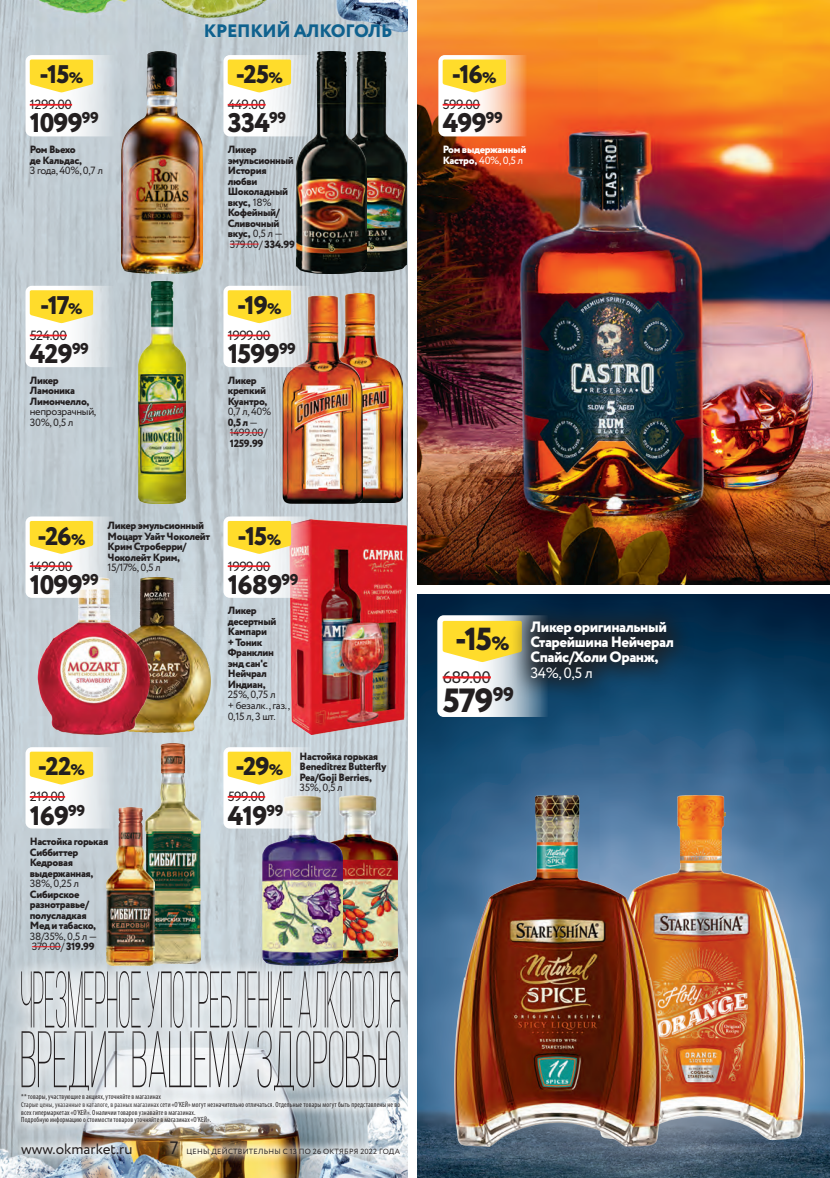
<style>
.page{position:relative;width:830px;height:1178px;background:#fff}
.page>*{position:absolute;margin:0;border:0;box-sizing:border-box;transform-origin:0 0}
.t1{font:800 33.6px "Circe";color:#231f20}
.t2{font:800 31.8px "Circe";color:#231f20}
.t3{font:800 26.85px "Circe";letter-spacing:-.03em;color:#231f20}
.t4{font:800 25.5px "Circe";letter-spacing:-.04em;color:#231f20}
.t5{font:800 18px "Circe";letter-spacing:-.015em;color:#0f618e}
.t6{font:18px "Circe";color:#231f20}
.t7{font:16.65px "Circe";color:#231f20}
.t8{font:800 15px/15px "Circe";letter-spacing:-.03em;color:#fff}
.t9{font:15px "Circe";color:#231f20}
.t10{font:15px "Circe";color:#fff}
.t11{font:13.35px "Circe";letter-spacing:-.03em;color:#231f20}
.t12{font:800 10.5px/10.5px "Circe";letter-spacing:-.03em;color:#231f20}
.t13{font:10.5px/10.5px "Circe";letter-spacing:-.03em;color:#231f20}
.t14{font:800 10.5px/10.5px "Circe";letter-spacing:-.03em;color:#fff}
.t15{font:condensed 7.5px/7.5px "Myriad Pro";letter-spacing:.02em;color:#231f20;scale:.95 1}
.t16{font:7.5px "Circe";letter-spacing:.03em;color:#231f20}
.s1{font-size:15.3px}
.s2{font-weight:400}
.s3{font-weight:800}
.s4{font-size:19.2px}
</style>
<div class="page">
<img style="left:0;top:0;width:408px;height:1178px">
<img style="left:417px;top:594px;width:412px;height:584px">
<img style="left:417px;top:0;width:412px;height:585px">
<img style="left:150px;top:578px;width:60px;height:154px">
<img style="left:37px;top:578px;width:113px;height:157px">
<svg style="left:25px;top:516px;width:98px;height:82px"></svg>
<hr style="left:30px;top:565px;width:42px;height:2px;background:#ee1d23">
<svg style="left:30px;top:521px;width:63px;height:33px;background:#fddf45"></svg>
<img style="left:289px;top:520px;width:117px;height:215px">
<svg style="left:223px;top:516px;width:98px;height:82px"></svg>
<hr style="left:227px;top:565px;width:43px;height:2px;background:#ee1d23">
<svg style="left:227px;top:521px;width:64px;height:33px;background:#fedf47"></svg>
<img style="left:321px;top:294px;width:82px;height:208px">
<img style="left:282px;top:295px;width:80px;height:209px">
<svg style="left:223px;top:286px;width:98px;height:81px"></svg>
<hr style="left:227px;top:335px;width:43px;height:1px;background:#ee1d23">
<svg style="left:227px;top:290px;width:64px;height:33px;background:#fddf47"></svg>
<hr style="left:230px;top:432px;width:33px;height:1px;background:#ee1d23">
<img style="left:366px;top:51px;width:40px;height:220px">
<img style="left:296px;top:51px;width:70px;height:222px">
<svg style="left:223px;top:55px;width:98px;height:81px"></svg>
<hr style="left:227px;top:104px;width:38px;height:2px;background:#ee1d23">
<svg style="left:227px;top:60px;width:64px;height:32px;background:#fedf44"></svg>
<svg style="left:230px;top:244px;width:29px;height:1px"></svg>
<img style="left:659px;top:796px;width:145px;height:343px">
<img style="left:454px;top:796px;width:205px;height:350px">
<svg style="left:437px;top:615px;width:122px;height:102px"></svg>
<hr style="left:442px;top:676px;width:48px;height:2px;background:#ee1d23">
<svg style="left:442px;top:621px;width:66px;height:41px;background:#fedf42"></svg>
<div style="left:508px;top:599px;width:187px;height:102px;background:#231f20;opacity:.8"></div>
<img style="left:122px;top:51px;width:80px;height:222px">
<svg style="left:25px;top:55px;width:98px;height:81px"></svg>
<hr style="left:30px;top:104px;width:42px;height:2px;background:#ee1d23">
<svg style="left:30px;top:60px;width:63px;height:32px;background:#fedf42"></svg>
<img style="left:342px;top:795px;width:55px;height:160px">
<img style="left:262px;top:795px;width:80px;height:160px">
<svg style="left:223px;top:747px;width:98px;height:81px"></svg>
<hr style="left:227px;top:796px;width:38px;height:2px;background:#ee1d23">
<svg style="left:227px;top:752px;width:64px;height:32px;background:#fedf44"></svg>
<svg style="left:438px;top:55px;width:98px;height:81px"></svg>
<hr style="left:442px;top:104px;width:38px;height:2px;background:#ee1d23">
<svg style="left:442px;top:60px;width:63px;height:32px;background:#fede42"></svg>
<img style="left:139px;top:282px;width:46px;height:222px">
<svg style="left:25px;top:286px;width:98px;height:81px"></svg>
<hr style="left:30px;top:335px;width:37px;height:1px;background:#ee1d23">
<svg style="left:30px;top:290px;width:63px;height:33px;background:#fedf45"></svg>
<img style="left:146px;top:743px;width:54px;height:212px">
<img style="left:106px;top:808px;width:48px;height:147px">
<svg style="left:25px;top:747px;width:98px;height:81px"></svg>
<hr style="left:30px;top:796px;width:35px;height:2px;background:#ee1d23">
<svg style="left:30px;top:752px;width:63px;height:32px;background:#fedf41"></svg>
<svg style="left:32px;top:946px;width:29px;height:1px"></svg>
<img style="left:13px;top:1133px;width:128px;height:30px">
<svg style="left:6px;top:1043px;width:402px;height:62px"></svg>
<img style="left:6px;top:955px;width:402px;height:88px">
<svg style="left:21px;top:971px;width:379px;height:119px;background:#c7cbcd"></svg>
<img style="left:177px;top:1138px;width:231px;height:26px">
<svg style="left:161px;top:1133px;width:26px;height:30px"></svg>
<svg style="left:12px;top:1091px;width:396px;height:42px"></svg>
<svg style="left:12px;top:1084px;width:158px;height:26px"></svg>
<h3 class="t5" style="left:204px;top:18px;width:190px">КРЕПКИЙ АЛКОГОЛЬ</h3>
<h3 class="t4" style="left:40px;top:57px;width:45px">-15<span class="s1">%</span></h3>
<h3 class="t4" style="left:235px;top:57px;width:49px">-25<span class="s1">%</span></h3>
<p class="t11" style="left:30px;top:96px;width:44px">1299.00</p>
<p class="t11" style="left:227px;top:96px;width:39px">449.00</p>
<h3 class="t3" style="left:30px;top:105px;width:71px">1099<sup>99</sup></h3>
<h3 class="t3" style="left:227px;top:105px;width:60px">334<sup>99</sup></h3>
<p class="t12" style="left:30px;top:145px;width:54px">Ром Вьехо де Кальдас,</p>
<p class="t13" style="left:30px;top:166px;width:75px">3 года, 40%, 0,7 л</p>
<p class="t12" style="left:227px;top:145px;width:69px">Ликер эмульсионный<br>История любви<br>Шоколадный вкус, <span class="s2">18%<br></span>Кофейный/<br>Сливочный вкус, <span class="s2">0,5 л —<br>379.00/</span> 334.99</p>
<h3 class="t4" style="left:40px;top:288px;width:44px">-17<span class="s1">%</span></h3>
<h3 class="t4" style="left:237px;top:288px;width:46px">-19<span class="s1">%</span></h3>
<p class="t11" style="left:30px;top:326px;width:39px">524.00</p>
<p class="t11" style="left:227px;top:326px;width:44px">1999.00</p>
<h3 class="t3" style="left:30px;top:336px;width:61px">429<sup>99</sup></h3>
<h3 class="t3" style="left:227px;top:336px;width:70px">1599<sup>99</sup></h3>
<p class="t12" style="left:30px;top:375px;width:61px">Ликер<br>Ламоника<br>Лимончелло,</p>
<p class="t13" style="left:30px;top:407px;width:68px">непрозрачный,<br>30%, 0,5 л</p>
<p class="t12" style="left:227px;top:375px;width:41px">Ликер крепкий<br>Куантро,</p>
<p class="t13" style="left:227px;top:407px;width:45px">0,7 л, 40%<br><span class="s3">0,5 л</span> —<br>1499.00/</p>
<p class="t12" style="left:230px;top:438px;width:35px">1259.99</p>
<h3 class="t4" style="left:37px;top:519px;width:50px">-26<span class="s1">%</span></h3>
<p class="t12" style="left:107px;top:521px;width:104px">Ликер эмульсионный<br>Моцарт Уайт Чоколейт<br>Крим Строберри/<br>Чоколейт Крим,</p>
<p class="t13" style="left:107px;top:563px;width:55px">15/17%, 0,5 л</p>
<p class="t11" style="left:30px;top:557px;width:44px">1499.00</p>
<h3 class="t3" style="left:30px;top:566px;width:71px">1099<sup>99</sup></h3>
<h3 class="t4" style="left:237px;top:519px;width:45px">-15<span class="s1">%</span></h3>
<p class="t11" style="left:227px;top:557px;width:44px">1999.00</p>
<h3 class="t3" style="left:227px;top:566px;width:72px">1689<sup>99</sup></h3>
<p class="t12" style="left:227px;top:606px;width:50px">Ликер десертный<br>Кампари<br>+ Тоник<br>Франклин энд сан'c<br>Нейчрал<br>Индиан,</p>
<p class="t13" style="left:227px;top:690px;width:64px">25%, 0,75 л<br>+ безалк., газ.,<br>0,15 л, 3 шт.</p>
<h3 class="t4" style="left:38px;top:749px;width:49px">-22<span class="s1">%</span></h3>
<p class="t11" style="left:30px;top:788px;width:37px">219.00</p>
<h3 class="t4" style="left:235px;top:749px;width:50px">-29<span class="s1">%</span></h3>
<p class="t12" style="left:299px;top:751px;width:88px">Настой ка горькая<br>Beneditrez Butterfly<br>Pea/Goji Berries,</p>
<p class="t13" style="left:299px;top:783px;width:45px">35%, 0,5 л</p>
<p class="t11" style="left:227px;top:788px;width:39px">599.00</p>
<h3 class="t3" style="left:30px;top:797px;width:57px">169<sup>99</sup></h3>
<h3 class="t3" style="left:227px;top:797px;width:57px">419<sup>99</sup></h3>
<p class="t12" style="left:30px;top:837px;width:80px">Настойка горькая<br>Сиббиттер<br>Кедровая выдержанная,</p>
<p class="t13" style="left:30px;top:879px;width:51px">38%, 0,25 л</p>
<p class="t12" style="left:30px;top:889px;width:68px">Сибирское разнотравье/ полусладкая<br>Мед и табаско,</p>
<p class="t13" style="left:30px;top:931px;width:69px">38/35%, 0,5 л —<br>379.00/ <span class="s3">319.99</span></p>
<h3 class="t4" style="left:451px;top:57px;width:46px">-16<span class="s1">%</span></h3>
<p class="t11" style="left:442px;top:96px;width:39px">599.00</p>
<h3 class="t3" style="left:442px;top:105px;width:62px">499<sup>99</sup></h3>
<p class="t14" style="left:442px;top:145px;width:85px">Ром выдержанный<br>Кастро, <span class="s2">40%, 0,5 л</span></p>
<h2 class="t2" style="left:455px;top:618px;width:56px">-15<span class="s4">%</span></h2>
<h3 class="t8" style="left:530px;top:621px;width:145px">Ликер оригинальный<br>Старейшина Нейчерал<br>Спайс/Холи Оранж,</h3>
<h3 class="t10" style="left:530px;top:662px;width:64px">34%, 0,5 л</h3>
<h3 class="t7" style="left:442px;top:666px;width:50px">689.00</h3>
<h1 class="t1" style="left:442px;top:678px;width:73px">579<sup>99</sup></h1>
<p class="t15" style="left:21px;top:1093px;width:148px">** товары, участвующие в акциях, уточняйте в магазинах</p>
<p class="t15" style="left:21px;top:1101px;width:400px">Старые цены, указанные в каталоге, в разных магазинах сети «О'КЕЙ» могут незначительно отличаться. Отдельные товары могут быть представлены не во всех гипермаркетах «О'КЕЙ». О наличии товаров узнавайте в магазинах.<br>Подробную информацию о стоимости товаров уточняйте в магазинах «О'КЕЙ».</p>
<h3 class="t9" style="left:21px;top:1138px;width:113px">www.okmarket.ru</h3>
<h3 class="t6" style="left:170px;top:1135px;width:10px">7</h3>
<p class="t16" style="left:186px;top:1146px;width:215px">ЦЕНЫ ДЕЙСТВИТЕЛЬНЫ с 13 по 26 октября 2022 года</p>
</div>
